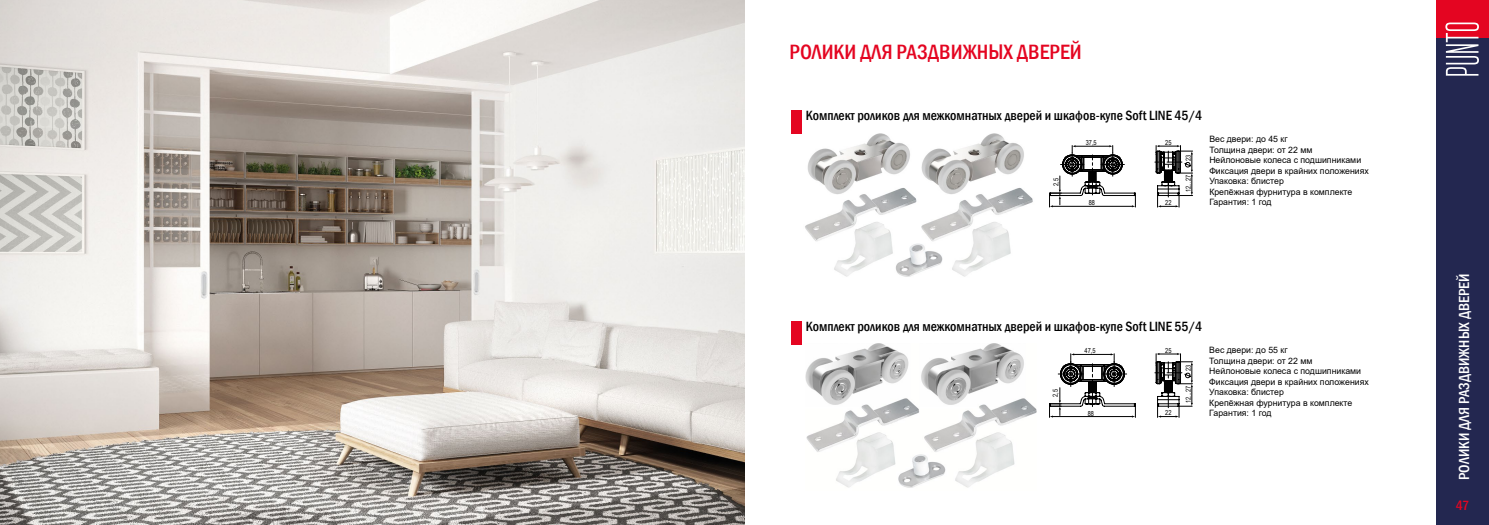
<style>
.page{position:relative;width:1489px;height:525px;background:#fff}
.page>*{position:absolute;margin:0;border:0;box-sizing:border-box;transform-origin:0 0}
.t1{font:500 condensed 21.25px "Franklin Gothic";color:#e40521}
.t2{font:500 condensed 15px "Franklin Gothic";color:#fff}
.t3{font:500 condensed 13.75px "Franklin Gothic";color:#000}
.t4{font:500 condensed 13.75px "Franklin Gothic";color:#e40521}
.t5{font:8.75px/10.5px "Arial";color:#000}
.t6{font:6.88px "Arial Narrow";color:#000}
.t7{font:italic 6px "Arial";color:#000}
</style>
<div class="page">
<div style="left:1435px;top:0;width:53px;height:524px;background:#232750"></div>
<div style="left:1435px;top:0;width:53px;height:38px;background:#e40521"></div>
<svg style="left:1445px;top:23px;width:33px;height:53px"></svg>
<img style="left:0;top:0;width:744px;height:524px">
<img style="left:805px;top:134px;width:228px;height:143px">
<div style="left:791px;top:110px;width:10px;height:24px;background:#e40521"></div>
<div style="left:791px;top:321px;width:10px;height:24px;background:#e40521"></div>
<svg style="left:1049px;top:145px;width:143px;height:62px"></svg>
<svg style="left:1049px;top:353px;width:143px;height:64px"></svg>
<img style="left:805px;top:343px;width:231px;height:145px">
<h1 class="t1" style="left:789px;top:38px;width:294px">РОЛИКИ ДЛЯ РАЗДВИЖНЫХ ДВЕРЕЙ</h1>
<h3 class="t3" style="left:805px;top:106px;width:398px">Комплект роликов для межкомнатных дверей и шкафов-купе Soft LINE 45/4</h3>
<p class="t7" style="left:858px;top:115px;width:10px">16</p>
<p class="t7" style="left:927px;top:115px;width:10px">69</p>
<p class="t7" style="left:949px;top:115px;width:10px">19</p>
<p class="t7" style="left:893px;top:117px;width:7px">6</p>
<p class="t6" style="left:1050px;top:186px;width:9px;rotate:-90deg">2,5</p>
<p class="t6" style="left:1085px;top:137px;width:12px">37,5</p>
<p class="t6" style="left:1088px;top:197px;width:8px">88</p>
<p class="t6" style="left:1165px;top:137px;width:8px">25</p>
<p class="t6" style="left:1165px;top:197px;width:8px">22</p>
<p class="t6" style="left:1183px;top:161px;width:8px;rotate:-90deg">23</p>
<p class="t6" style="left:1183px;top:192px;width:19px;rotate:-90deg">12...27</p>
<p class="t5" style="left:1209px;top:134px;width:161px">Вес двери: до 45 кг<br>Толщина двери: от 22 мм<br>Нейлоновые колеса с подшипниками<br>Фиксация двери в крайних положениях<br>Упаковка: блистер<br>Крепёжная фурнитура в комплекте<br>Гарантия: 1 год</p>
<p class="t7" style="left:1231px;top:176px;width:14px;rotate:-90deg">152</p>
<p class="t7" style="left:1267px;top:178px;width:14px;rotate:-90deg">119</p>
<p class="t7" style="left:1301px;top:176px;width:14px;rotate:-90deg">152</p>
<p class="t7" style="left:1337px;top:178px;width:14px;rotate:-90deg">119</p>
<h3 class="t3" style="left:805px;top:317px;width:398px">Комплект роликов для межкомнатных дверей и шкафов-купе Soft LINE 55/4</h3>
<p class="t7" style="left:858px;top:326px;width:10px">16</p>
<p class="t7" style="left:927px;top:326px;width:10px">69</p>
<p class="t7" style="left:949px;top:326px;width:10px">19</p>
<p class="t7" style="left:893px;top:328px;width:7px">6</p>
<p class="t6" style="left:1050px;top:396px;width:9px;rotate:-90deg">2,5</p>
<p class="t6" style="left:1084px;top:345px;width:12px">47,5</p>
<p class="t6" style="left:1087px;top:408px;width:8px">88</p>
<p class="t6" style="left:1165px;top:345px;width:8px">25</p>
<p class="t6" style="left:1165px;top:407px;width:8px">22</p>
<p class="t6" style="left:1183px;top:371px;width:8px;rotate:-90deg">23</p>
<p class="t6" style="left:1183px;top:403px;width:19px;rotate:-90deg">12...27</p>
<p class="t5" style="left:1209px;top:344px;width:161px">Вес двери: до 55 кг<br>Толщина двери: от 22 мм<br>Нейлоновые колеса с подшипниками<br>Фиксация двери в крайних положениях<br>Упаковка: блистер<br>Крепёжная фурнитура в комплекте<br>Гарантия: 1 год</p>
<p class="t7" style="left:1231px;top:387px;width:14px;rotate:-90deg">152</p>
<p class="t7" style="left:1267px;top:388px;width:14px;rotate:-90deg">119</p>
<p class="t7" style="left:1301px;top:387px;width:14px;rotate:-90deg">152</p>
<p class="t7" style="left:1337px;top:388px;width:14px;rotate:-90deg">119</p>
<h2 class="t2" style="left:1453px;top:479px;width:208px;rotate:-90deg">РОЛИКИ ДЛЯ РАЗДВИЖНЫХ ДВЕРЕЙ</h2>
<h3 class="t4" style="left:1455px;top:496px;width:15px">47</h3>
</div>
